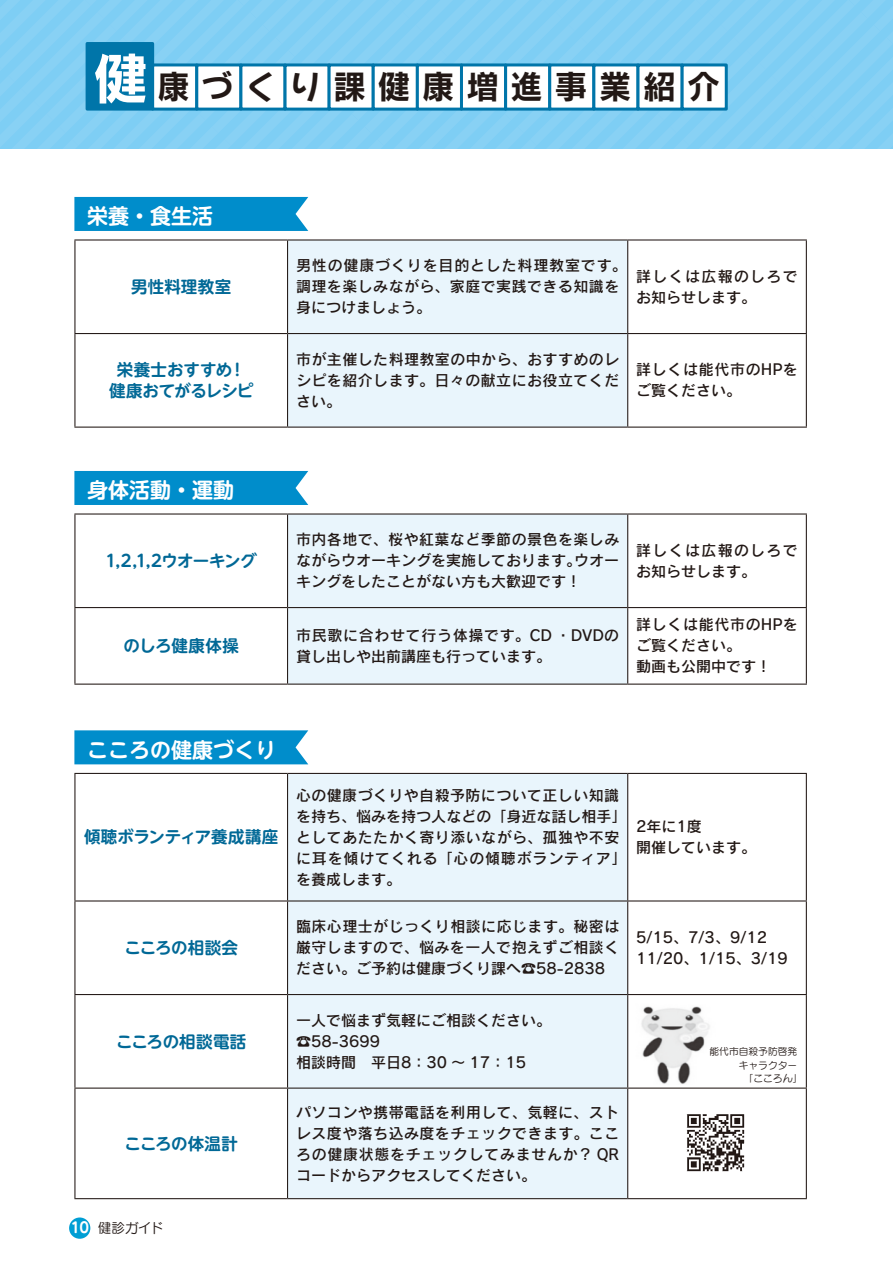
<style>
.page{position:relative;width:893px;height:1263px;background:#fff}
.page>*{position:absolute;margin:0;border:0;box-sizing:border-box;transform-origin:0 0}
.t1{font:33px "Rodin Wanpaku Pro B";letter-spacing:.34em;color:#221815}
.t2{font:700 21px "UD Shin M Go Pr 6 De";color:#fff}
.t3{font:700 16.5px/21px "UD Shin M Go Pr 6 De";letter-spacing:-.01em;color:#006896;text-align:center}
.t4{font:700 16.5px "UD Shin M Go Pr 6 De";letter-spacing:-.04em;color:#006896}
.t5{font:15px/21px "Rodin Pro DB";letter-spacing:.025em;color:#221815;text-align:justify}
.t6{font:15px/21px "Rodin Pro DB";color:#221815}
.t7{font:15px/21px "Rodin Pro DB";letter-spacing:.085em;color:#221815}
.t8{font:13.5px "Seurat Pro M";letter-spacing:-.01em;color:#221815}
.t9{font:9.75px "Seurat Pro M";color:#221815}
.s1{font-size:55.5px;color:#fff}
.s2{font-family:"Seurat Pro B";font-size:14.85px;color:#fff}
</style>
<div class="page">
<div style="left:0;top:0;width:893px;height:149px;background:#83cff4"></div>
<div style="left:87px;top:44px;width:66px;height:65px;background:#0075a9"></div>
<div style="left:86px;top:42px;width:68px;height:69px;border:3px solid #0075a9"></div>
<div style="left:153px;top:65px;width:44px;height:44px;background:#fff"></div>
<div style="left:151px;top:63px;width:47px;height:48px;border:3px solid #0075a9"></div>
<div style="left:197px;top:65px;width:44px;height:44px;background:#fff"></div>
<div style="left:195px;top:63px;width:47px;height:48px;border:3px solid #0075a9"></div>
<div style="left:241px;top:65px;width:44px;height:44px;background:#fff"></div>
<div style="left:239px;top:63px;width:48px;height:48px;border:3px solid #0075a9"></div>
<div style="left:285px;top:65px;width:44px;height:44px;background:#fff"></div>
<div style="left:284px;top:63px;width:47px;height:48px;border:3px solid #0075a9"></div>
<div style="left:329px;top:65px;width:44px;height:44px;background:#fff"></div>
<div style="left:328px;top:63px;width:47px;height:48px;border:3px solid #0075a9"></div>
<div style="left:373px;top:65px;width:44px;height:44px;background:#fff"></div>
<div style="left:372px;top:63px;width:47px;height:48px;border:3px solid #0075a9"></div>
<div style="left:417px;top:65px;width:44px;height:44px;background:#fff"></div>
<div style="left:416px;top:63px;width:47px;height:48px;border:3px solid #0075a9"></div>
<div style="left:461px;top:65px;width:45px;height:44px;background:#fff"></div>
<div style="left:460px;top:63px;width:47px;height:48px;border:3px solid #0075a9"></div>
<div style="left:506px;top:65px;width:44px;height:44px;background:#fff"></div>
<div style="left:504px;top:63px;width:47px;height:48px;border:3px solid #0075a9"></div>
<div style="left:550px;top:65px;width:44px;height:44px;background:#fff"></div>
<div style="left:548px;top:63px;width:47px;height:48px;border:3px solid #0075a9"></div>
<div style="left:594px;top:65px;width:44px;height:44px;background:#fff"></div>
<div style="left:592px;top:63px;width:47px;height:48px;border:3px solid #0075a9"></div>
<div style="left:638px;top:65px;width:44px;height:44px;background:#fff"></div>
<div style="left:636px;top:63px;width:48px;height:48px;border:3px solid #0075a9"></div>
<div style="left:682px;top:65px;width:44px;height:44px;background:#fff"></div>
<div style="left:681px;top:63px;width:47px;height:48px;border:3px solid #0075a9"></div>
<div style="left:74px;top:197px;width:234px;height:34px;background:#008dcb"></div>
<div style="left:74px;top:471px;width:234px;height:34px;background:#008dcb"></div>
<div style="left:74px;top:730px;width:234px;height:34px;background:#008dcb"></div>
<div style="left:69px;top:1217px;width:21px;height:22px;background:#009ed4;border-radius:50%"></div>
<svg style="left:75px;top:241px;width:212px;height:186px"></svg>
<div style="left:288px;top:241px;width:339px;height:186px;background:#e9f5fc"></div>
<hr style="left:74px;top:239px;width:214px;height:2px;background:#221815">
<hr style="left:74px;top:241px;width:1px;height:92px;background:#221815">
<hr style="left:288px;top:239px;width:340px;height:2px;background:#221815">
<hr style="left:287px;top:241px;width:1px;height:92px;background:#221815">
<hr style="left:628px;top:239px;width:179px;height:2px;background:#221815">
<hr style="left:627px;top:241px;width:1px;height:92px;background:#221815">
<hr style="left:806px;top:241px;width:1px;height:92px;background:#221815">
<hr style="left:74px;top:333px;width:214px;height:1px;background:#221815">
<hr style="left:74px;top:334px;width:1px;height:93px;background:#221815">
<hr style="left:288px;top:333px;width:340px;height:1px;background:#221815">
<hr style="left:287px;top:334px;width:1px;height:93px;background:#221815">
<hr style="left:628px;top:333px;width:179px;height:1px;background:#221815">
<hr style="left:627px;top:334px;width:1px;height:93px;background:#221815">
<hr style="left:806px;top:334px;width:1px;height:93px;background:#221815">
<hr style="left:74px;top:427px;width:214px;height:1px;background:#221815">
<hr style="left:288px;top:427px;width:340px;height:1px;background:#221815">
<hr style="left:628px;top:427px;width:179px;height:1px;background:#221815">
<svg style="left:75px;top:514px;width:212px;height:170px"></svg>
<div style="left:288px;top:514px;width:339px;height:170px;background:#e9f5fc"></div>
<hr style="left:74px;top:513px;width:214px;height:1px;background:#221815">
<hr style="left:74px;top:514px;width:1px;height:93px;background:#221815">
<hr style="left:288px;top:513px;width:340px;height:1px;background:#221815">
<hr style="left:287px;top:514px;width:1px;height:93px;background:#221815">
<hr style="left:628px;top:513px;width:179px;height:1px;background:#221815">
<hr style="left:627px;top:514px;width:1px;height:93px;background:#221815">
<hr style="left:806px;top:514px;width:1px;height:93px;background:#221815">
<hr style="left:74px;top:607px;width:214px;height:1px;background:#221815">
<hr style="left:74px;top:608px;width:1px;height:76px;background:#221815">
<hr style="left:288px;top:607px;width:340px;height:1px;background:#221815">
<hr style="left:287px;top:608px;width:1px;height:76px;background:#221815">
<hr style="left:628px;top:607px;width:179px;height:1px;background:#221815">
<hr style="left:627px;top:608px;width:1px;height:76px;background:#221815">
<hr style="left:806px;top:608px;width:1px;height:76px;background:#221815">
<hr style="left:74px;top:684px;width:214px;height:1px;background:#221815">
<hr style="left:288px;top:684px;width:340px;height:1px;background:#221815">
<hr style="left:628px;top:684px;width:179px;height:1px;background:#221815">
<svg style="left:75px;top:774px;width:212px;height:424px"></svg>
<div style="left:288px;top:774px;width:339px;height:424px;background:#e9f5fc"></div>
<hr style="left:74px;top:773px;width:214px;height:1px;background:#221815">
<hr style="left:74px;top:774px;width:1px;height:126px;background:#221815">
<hr style="left:288px;top:773px;width:340px;height:1px;background:#221815">
<hr style="left:287px;top:774px;width:1px;height:126px;background:#221815">
<hr style="left:628px;top:773px;width:179px;height:1px;background:#221815">
<hr style="left:627px;top:774px;width:1px;height:126px;background:#221815">
<hr style="left:806px;top:774px;width:1px;height:126px;background:#221815">
<hr style="left:74px;top:900px;width:214px;height:1px;background:#221815">
<hr style="left:74px;top:901px;width:1px;height:93px;background:#221815">
<hr style="left:288px;top:900px;width:340px;height:1px;background:#221815">
<hr style="left:287px;top:901px;width:1px;height:93px;background:#221815">
<hr style="left:628px;top:900px;width:179px;height:1px;background:#221815">
<hr style="left:627px;top:901px;width:1px;height:93px;background:#221815">
<hr style="left:806px;top:901px;width:1px;height:93px;background:#221815">
<hr style="left:74px;top:994px;width:214px;height:1px;background:#221815">
<hr style="left:74px;top:995px;width:1px;height:92px;background:#221815">
<hr style="left:288px;top:994px;width:340px;height:1px;background:#221815">
<hr style="left:287px;top:995px;width:1px;height:92px;background:#221815">
<hr style="left:628px;top:994px;width:179px;height:1px;background:#221815">
<hr style="left:627px;top:995px;width:1px;height:92px;background:#221815">
<hr style="left:806px;top:995px;width:1px;height:92px;background:#221815">
<hr style="left:74px;top:1087px;width:214px;height:2px;background:#221815">
<hr style="left:74px;top:1089px;width:1px;height:109px;background:#221815">
<hr style="left:288px;top:1087px;width:340px;height:2px;background:#221815">
<hr style="left:287px;top:1089px;width:1px;height:109px;background:#221815">
<hr style="left:628px;top:1087px;width:179px;height:2px;background:#221815">
<hr style="left:627px;top:1089px;width:1px;height:109px;background:#221815">
<hr style="left:806px;top:1089px;width:1px;height:109px;background:#221815">
<hr style="left:74px;top:1198px;width:214px;height:1px;background:#221815">
<hr style="left:288px;top:1198px;width:340px;height:1px;background:#221815">
<hr style="left:628px;top:1198px;width:179px;height:1px;background:#221815">
<img style="left:686px;top:1114px;width:59px;height:58px">
<img style="left:641px;top:1006px;width:69px;height:78px">
<h1 class="t1" style="left:93px;top:65px;width:629px"><span class="s1">健</span>康づくり課健康増進事業紹介</h1>
<h2 class="t2" style="left:87px;top:198px;width:127px">栄養・食生活</h2>
<p class="t3" style="left:131px;top:275px;width:102px">男性料理教室</p>
<p class="t5" style="left:296px;top:255px;width:332px;text-align:left">男性の健康づくりを目的とした料理教室です。調理を楽しみながら、家庭で実践できる知識を身につけましょう。</p>
<p class="t7" style="left:636px;top:265px;width:163px">詳しくは広報のしろでお知らせします。</p>
<p class="t3" style="left:109px;top:358px;width:146px">栄養士おすすめ！健康おてがるレシピ</p>
<p class="t5" style="left:296px;top:348px;width:325px">市が主催した料理教室の中から、おすすめのレシピを紹介します。日々の献立にお役立てください。</p>
<p class="t6" style="left:636px;top:359px;width:163px">詳しくは能代市のHPをご覧ください。</p>
<h2 class="t2" style="left:87px;top:472px;width:148px">身体活動・運動</h2>
<p class="t4" style="left:106px;top:547px;width:153px">1,2,1,2ウオーキング</p>
<p class="t5" style="left:296px;top:529px;width:325px">市内各地で、桜や紅葉など季節の景色を楽しみながらウオーキングを実施しております。ウオーキングをしたことがない方も大歓迎です！</p>
<p class="t7" style="left:636px;top:539px;width:163px">詳しくは広報のしろでお知らせします。</p>
<p class="t3" style="left:124px;top:634px;width:117px">のしろ健康体操</p>
<p class="t6" style="left:296px;top:624px;width:325px">市民歌に合わせて行う体操です。CD ・DVDの貸し出しや出前講座も行っています。</p>
<p class="t6" style="left:636px;top:614px;width:163px">詳しくは能代市のHPをご覧ください。<br>動画も公開中です！</p>
<h2 class="t2" style="left:87px;top:732px;width:190px">こころの健康づくり</h2>
<p class="t3" style="left:84px;top:826px;width:196px">傾聴ボランティア養成講座</p>
<p class="t3" style="left:124px;top:936px;width:115px">こころの相談会</p>
<p class="t3" style="left:116px;top:1030px;width:132px">こころの相談電話</p>
<p class="t3" style="left:125px;top:1132px;width:115px">こころの体温計</p>
<p class="t8" style="left:70px;top:1219px;width:94px"><span class="s2">10</span> 健診ガイド</p>
<p class="t5" style="left:296px;top:784px;width:332px;text-align:left">心の健康づくりや自殺予防について正しい知識を持ち、悩みを持つ人などの「身近な話し相手」としてあたたかく寄り添いながら、孤独や不安に耳を傾けてくれる「心の傾聴ボランティア」を養成します。</p>
<p class="t6" style="left:636px;top:816px;width:121px">2年に1度<br>開催しています。</p>
<p class="t5" style="left:296px;top:916px;width:325px">臨床心理士がじっくり相談に応じます。秘密は厳守しますので、悩みを一人で抱えずご相談ください。ご予約は健康づくり課へ☎58-2838</p>
<p class="t6" style="left:636px;top:926px;width:153px">5/15、7/3、9/12<br>11/20、1/15、3/19</p>
<p class="t6" style="left:296px;top:1009px;width:271px">一人で悩まず気軽にご相談ください。　☎58-3699　<br>相談時間　平日8：30 ～ 17：15</p>
<p class="t5" style="left:296px;top:1101px;width:325px">パソコンや携帯電話を利用して、気軽に、ストレス度や落ち込み度をチェックできます。こころの健康状態をチェックしてみませんか？ QRコードからアクセスしてください。</p>
<p class="t9" style="left:709px;top:1045px;width:89px">能代市自殺予防啓発</p>
<p class="t9" style="left:739px;top:1058px;width:60px">キャラクター</p>
<p class="t9" style="left:744px;top:1072px;width:60px">「こころん」</p>
</div>
